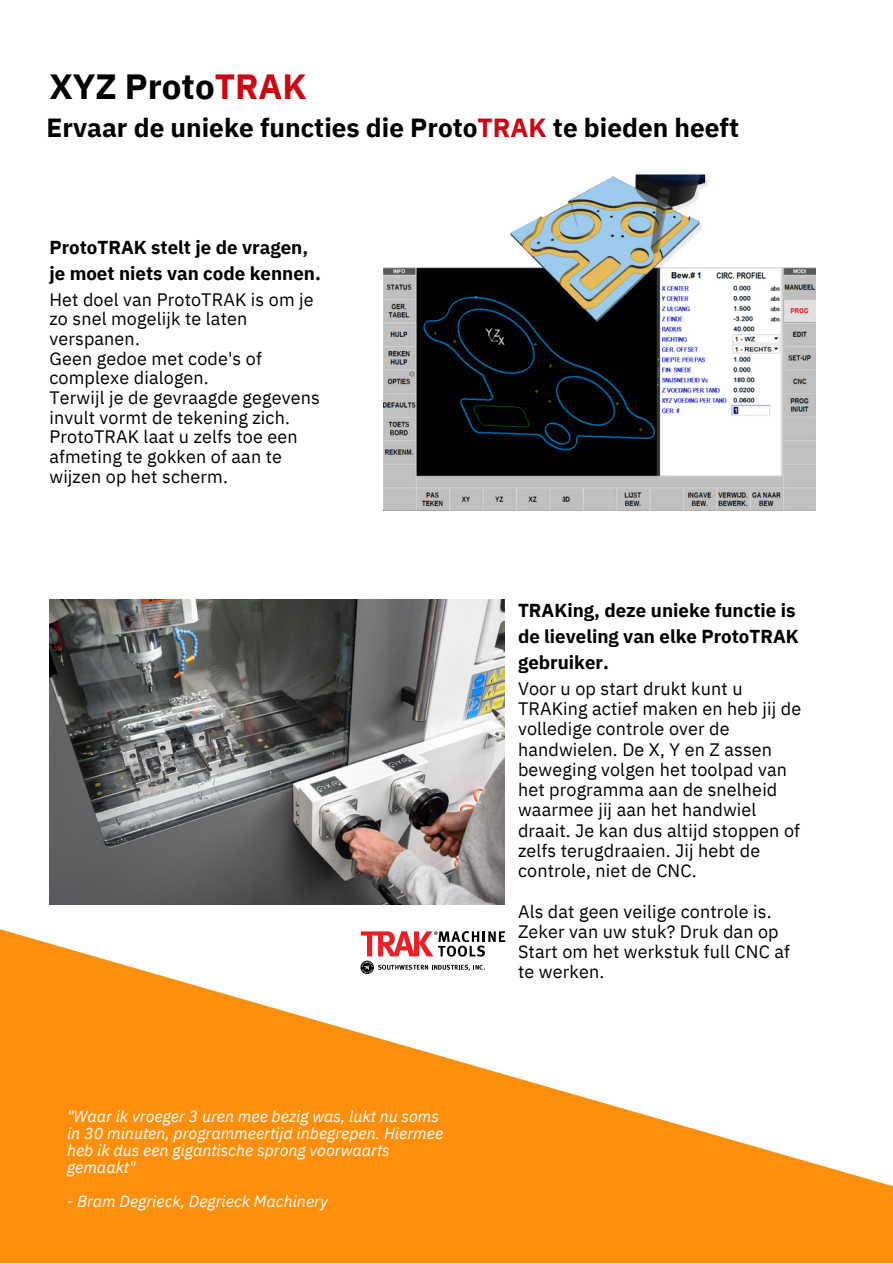
<style>
.page{position:relative;width:893px;height:1264px;background:#fff}
.page>*{position:absolute;margin:0;border:0;box-sizing:border-box;transform-origin:0 0}
.t1{font:700 34.95px "IBM Plex Sans";color:#000}
.t2{font:700 26.25px "IBM Plex Sans";color:#000}
.t3{font:700 18.75px/25.8px "IBM Plex Sans";color:#000}
.t4{font:18px/20.2px "IBM Plex Sans";letter-spacing:.01em;color:#000}
.t5{font:italic 16.05px/16.8px "IBM Plex Sans";color:#fff}
.s1{color:#cb0615}
</style>
<div class="page">
<svg style="left:0;top:929px;width:892px;height:333px;fill:#fd8f0d"></svg>
<svg style="left:360px;top:960px;width:14px;height:14px"></svg>
<svg style="left:361px;top:931px;width:144px;height:42px"></svg>
<img style="left:49px;top:599px;width:456px;height:305px">
<img style="left:384px;top:268px;width:431px;height:242px">
<img style="left:505px;top:174px;width:208px;height:156px">
<p class="t1" style="left:49px;top:63px;width:259px">XYZ Proto<span class="s1">TRAK</span></p>
<p class="t2" style="left:47px;top:110px;width:694px">Ervaar de unieke functies die Proto<span class="s1">TRAK</span> te bieden heeft</p>
<p class="t3" style="left:49px;top:234px;width:273px">ProtoTRAK stelt je de vragen, je moet niets van code kennen.</p>
<p class="t4" style="left:49px;top:289px;width:266px;line-height:19.6px">Het doel van ProtoTRAK is om je zo snel mogelijk te laten verspanen.</p>
<p class="t4" style="left:49px;top:348px;width:214px;line-height:19.6px">Geen gedoe met code's of complexe dialogen.</p>
<p class="t4" style="left:49px;top:387px;width:272px;line-height:19.6px">Terwijl je de gevraagde gegevens invult vormt de tekening zich.</p>
<p class="t4" style="left:49px;top:427px;width:250px;line-height:19.6px">ProtoTRAK laat u zelfs toe een afmeting te gokken of aan te wijzen op het scherm.</p>
<p class="t5" style="left:67px;top:1107px;width:377px">"Waar ik vroeger 3 uren mee bezig was, lukt nu soms in 30 minuten, programmeertijd inbegrepen. Hiermee heb ik dus een gigantische sprong voorwaarts gemaakt"</p>
<p class="t5" style="left:67px;top:1192px;width:262px">- Bram Degrieck, Degrieck Machinery</p>
<p class="t3" style="left:518px;top:597px;width:282px">TRAKing, deze unieke functie is de lieveling van elke ProtoTRAK gebruiker.</p>
<p class="t4" style="left:518px;top:678px;width:285px">Voor u op start drukt kunt u<br>TRAKing actief maken en heb jij de volledige controle over de handwielen. De X, Y en Z assen beweging volgen het toolpad van het programma aan de snelheid waarmee jij aan het handwiel draait. Je kan dus altijd stoppen of zelfs terugdraaien. Jij hebt de controle, niet de CNC.</p>
<p class="t4" style="left:518px;top:900px;width:273px">Als dat geen veilige controle is.<br>Zeker van uw stuk? Druk dan op<br>Start om het werkstuk full CNC af te werken.</p>
</div>
